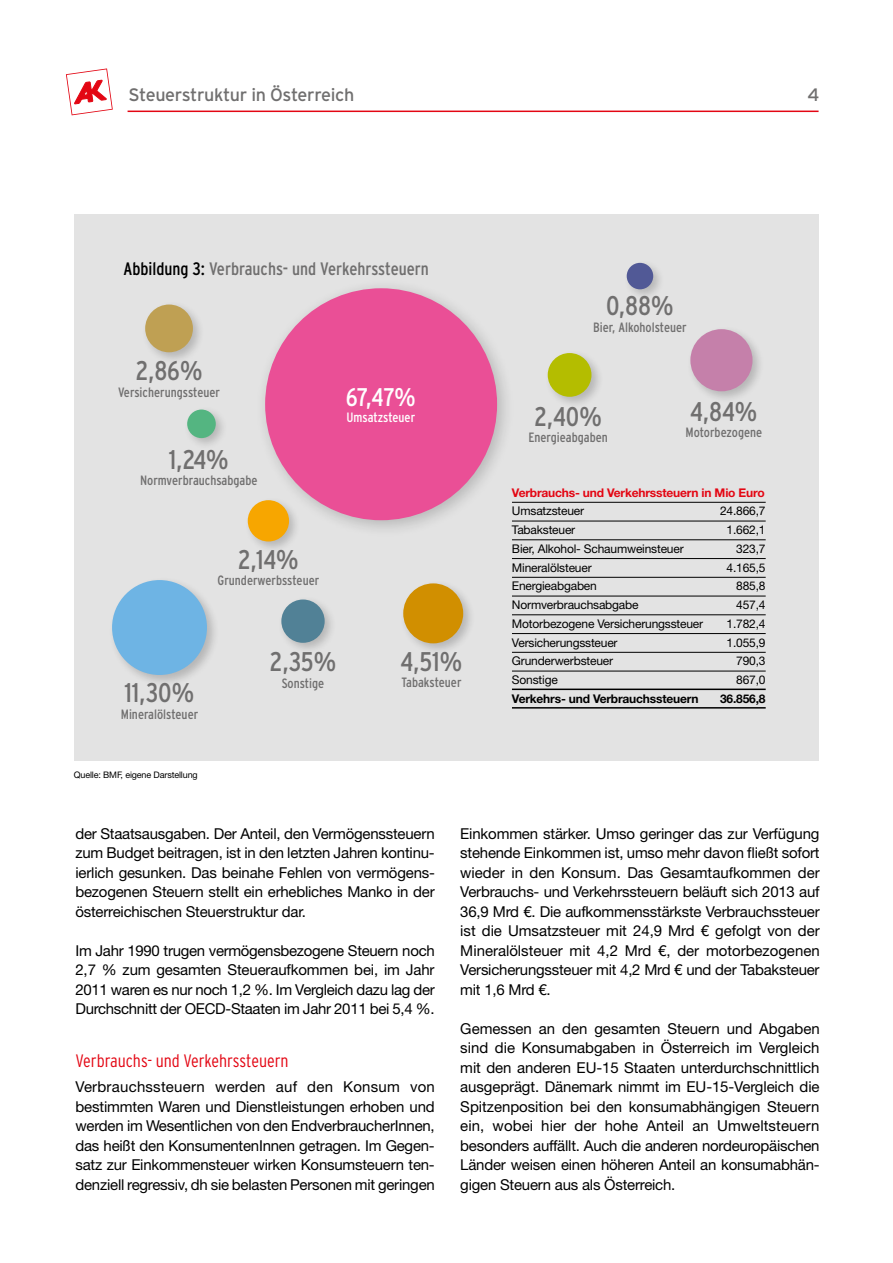
<style>
.page{position:relative;width:893px;height:1263px;background:#fff}
.page>*{position:absolute;margin:0;border:0;box-sizing:border-box;transform-origin:0 0}
.t1{font:condensed 27px "Interstate";color:#706f6f}
.t2{font:condensed 25.5px "Interstate";color:#fff}
.t3{font:condensed 18px "Interstate";color:#706f6f}
.t4{font:300 condensed 18px "Interstate";color:#e30613}
.t5{font:18px "Interstate";letter-spacing:-.02em;color:#706f6f}
.t6{font:15px/19.5px "Helvetica Neue LT Pro";letter-spacing:-.015em;color:#000;text-align:justify}
.t7{font:condensed 13.5px "Interstate";color:#706f6f}
.t8{font:condensed 13.5px "Interstate";color:#fff}
.t9{font:12px "Helvetica Neue LT Pro";letter-spacing:-.015em;color:#000}
.t10{font:700 12px "Helvetica Neue LT Pro";letter-spacing:-.015em;color:#e30613}
.t11{font:700 12px "Helvetica Neue LT Pro";letter-spacing:-.015em;color:#000}
.t12{font:9px "Helvetica Neue LT Pro";letter-spacing:-.015em;color:#000}
.s1{color:#000}
</style>
<div class="page">
<svg style="left:66px;top:68px;width:47px;height:47px"></svg>
<hr style="left:128px;top:111px;width:691px;height:1px;background:#e30613">
<div style="left:74px;top:215px;width:745px;height:546px;background:#e3e3e3"></div>
<hr style="left:512px;top:502px;width:254px;height:1px;background:#000">
<hr style="left:512px;top:521px;width:254px;height:1px;background:#000">
<hr style="left:512px;top:539px;width:254px;height:1px;background:#000">
<hr style="left:512px;top:558px;width:254px;height:1px;background:#000">
<hr style="left:512px;top:577px;width:254px;height:1px;background:#000">
<hr style="left:512px;top:596px;width:254px;height:1px;background:#000">
<hr style="left:512px;top:614px;width:254px;height:1px;background:#000">
<hr style="left:512px;top:633px;width:254px;height:1px;background:#000">
<hr style="left:512px;top:652px;width:254px;height:1px;background:#000">
<hr style="left:512px;top:671px;width:254px;height:1px;background:#000">
<hr style="left:512px;top:688px;width:254px;height:2px;background:#000">
<hr style="left:512px;top:707px;width:254px;height:2px;background:#000">
<div style="left:255px;top:278px;width:260px;height:260px;background:#000;opacity:.2"></div>
<div style="left:265px;top:288px;width:232px;height:232px;background:#ea4f96;border-radius:116px"></div>
<div style="left:399px;top:579px;width:76px;height:76px;background:#000;opacity:.2"></div>
<div style="left:403px;top:583px;width:60px;height:60px;background:#d18f00;border-radius:30px"></div>
<div style="left:623px;top:259px;width:42px;height:42px;background:#000;opacity:.2"></div>
<div style="left:627px;top:263px;width:26px;height:26px;background:#515996;border-radius:13px"></div>
<div style="left:108px;top:576px;width:111px;height:111px;background:#000;opacity:.2"></div>
<div style="left:112px;top:580px;width:95px;height:95px;background:#6eb4e4;border-radius:47px"></div>
<div style="left:544px;top:350px;width:60px;height:59px;background:#000;opacity:.2"></div>
<div style="left:548px;top:353px;width:43px;height:44px;background:#b4bd00;border-radius:22px"></div>
<div style="left:184px;top:406px;width:44px;height:44px;background:#000;opacity:.2"></div>
<div style="left:187px;top:409px;width:29px;height:29px;background:#54b581;border-radius:14px"></div>
<div style="left:686px;top:325px;width:79px;height:78px;background:#000;opacity:.2"></div>
<div style="left:690px;top:329px;width:62px;height:62px;background:#c580aa;border-radius:31px"></div>
<div style="left:142px;top:301px;width:63px;height:63px;background:#000;opacity:.2"></div>
<div style="left:145px;top:305px;width:48px;height:47px;background:#bfa053;border-radius:24px"></div>
<div style="left:244px;top:497px;width:57px;height:57px;background:#000;opacity:.2"></div>
<div style="left:248px;top:500px;width:41px;height:41px;background:#f7a600;border-radius:21px"></div>
<div style="left:278px;top:596px;width:59px;height:59px;background:#000;opacity:.2"></div>
<div style="left:281px;top:599px;width:44px;height:44px;background:#518196;border-radius:22px"></div>
<p class="t5" style="left:129px;top:84px;width:227px">Steuerstruktur in Österreich</p>
<p class="t5" style="left:808px;top:84px;width:14px">4</p>
<p class="t3" style="left:124px;top:258px;width:307px"><span class="s1">Abbildung 3:</span> Verbrauchs- und Verkehrssteuern</p>
<h1 class="t1" style="left:135px;top:356px;width:69px">2,86%</h1>
<p class="t7" style="left:118px;top:384px;width:103px">Versicherungssteuer</p>
<h1 class="t1" style="left:169px;top:444px;width:62px">1,24%</h1>
<p class="t7" style="left:140px;top:473px;width:119px">Normverbrauchsabgabe</p>
<h1 class="t1" style="left:238px;top:544px;width:63px">2,14%</h1>
<p class="t7" style="left:217px;top:573px;width:103px">Grunderwerbssteuer</p>
<h2 class="t2" style="left:346px;top:382px;width:72px">67,47%</h2>
<p class="t8" style="left:346px;top:410px;width:70px">Umsatzsteuer</p>
<h1 class="t1" style="left:124px;top:677px;width:72px">11,30%</h1>
<p class="t7" style="left:121px;top:706px;width:79px">Mineralölsteuer</p>
<p class="t12" style="left:74px;top:769px;width:125px">Quelle: BMF, eigene Darstellung</p>
<h1 class="t1" style="left:270px;top:646px;width:68px">2,35%</h1>
<p class="t7" style="left:282px;top:675px;width:44px">Sonstige</p>
<h1 class="t1" style="left:401px;top:646px;width:63px">4,51%</h1>
<p class="t7" style="left:402px;top:675px;width:61px">Tabaksteuer</p>
<h1 class="t1" style="left:606px;top:290px;width:69px">0,88%</h1>
<p class="t7" style="left:593px;top:319px;width:95px">Bier, Alkoholsteuer</p>
<h1 class="t1" style="left:534px;top:401px;width:70px">2,40%</h1>
<p class="t7" style="left:528px;top:430px;width:81px">Energieabgaben</p>
<h1 class="t1" style="left:690px;top:396px;width:69px">4,84%</h1>
<p class="t7" style="left:685px;top:425px;width:78px">Motorbezogene</p>
<p class="t10" style="left:512px;top:485px;width:254px">Verbrauchs- und Verkehrssteuern in Mio Euro</p>
<p class="t9" style="left:512px;top:504px;width:74px">Umsatzsteuer</p>
<p class="t9" style="left:720px;top:504px;width:47px">24.866,7</p>
<p class="t9" style="left:512px;top:522px;width:65px">Tabaksteuer</p>
<p class="t9" style="left:726px;top:522px;width:40px">1.662,1</p>
<p class="t9" style="left:512px;top:541px;width:173px">Bier, Alkohol- Schaumweinsteuer</p>
<p class="t9" style="left:736px;top:541px;width:31px">323,7</p>
<p class="t9" style="left:512px;top:560px;width:81px">Mineralölsteuer</p>
<p class="t9" style="left:726px;top:560px;width:40px">4.165,5</p>
<p class="t9" style="left:512px;top:579px;width:86px">Energieabgaben</p>
<p class="t9" style="left:736px;top:579px;width:31px">885,8</p>
<p class="t9" style="left:512px;top:597px;width:128px">Normverbrauchsabgabe</p>
<p class="t9" style="left:736px;top:597px;width:31px">457,4</p>
<p class="t9" style="left:512px;top:616px;width:193px">Motorbezogene Versicherungssteuer</p>
<p class="t9" style="left:726px;top:616px;width:40px">1.782,4</p>
<p class="t9" style="left:512px;top:635px;width:107px">Versicherungssteuer</p>
<p class="t9" style="left:726px;top:635px;width:40px">1.055,9</p>
<p class="t9" style="left:512px;top:654px;width:103px">Grunderwerbsteuer</p>
<p class="t9" style="left:736px;top:654px;width:31px">790,3</p>
<p class="t9" style="left:512px;top:672px;width:47px">Sonstige</p>
<p class="t9" style="left:736px;top:672px;width:31px">867,0</p>
<p class="t11" style="left:512px;top:691px;width:188px">Verkehrs- und Verbrauchssteuern</p>
<p class="t11" style="left:720px;top:691px;width:47px">36.856,8</p>
<p class="t6" style="left:75px;top:823px;width:361px">der Staatsausgaben. Der Anteil, den Vermögenssteuern zum Budget beitragen, ist in den letzten Jahren kontinu&shy;ierlich gesunken. Das beinahe Fehlen von vermögens&shy;bezogenen Steuern stellt ein erhebliches Manko in der österreichischen Steuerstruktur dar.</p>
<p class="t6" style="left:75px;top:940px;width:361px">Im Jahr 1990 trugen vermögensbezogene Steuern noch 2,7 % zum gesamten Steueraufkommen bei, im Jahr 2011 waren es nur noch 1,2 %. Im Vergleich dazu lag der Durchschnitt der OECD-Staaten im Jahr 2011 bei 5,4 %.</p>
<p class="t4" style="left:75px;top:1050px;width:215px">Verbrauchs- und Verkehrssteuern</p>
<p class="t6" style="left:75px;top:1077px;width:361px">Verbrauchssteuern werden auf den Konsum von bestimmten Waren und Dienstleistungen erhoben und werden im Wesentlichen von den EndverbraucherInnen, das heißt den KonsumentenInnen getragen. Im Gegen&shy;satz zur Einkommensteuer wirken Konsumsteuern ten&shy;denziell regressiv, dh sie belasten Personen mit geringen</p>
<p class="t6" style="left:460px;top:823px;width:361px">Einkommen stärker. Umso geringer das zur Verfügung stehende Einkommen ist, umso mehr davon fließt sofort wieder in den Konsum. Das Gesamtaufkommen der Verbrauchs- und Verkehrssteuern beläuft sich 2013 auf 36,9 Mrd €. Die aufkommensstärkste Verbrauchssteuer ist die Umsatzsteuer mit 24,9 Mrd € gefolgt von der Mineralölsteuer mit 4,2 Mrd €, der motorbezogenen Versicherungssteuer mit 4,2 Mrd € und der Tabaksteuer mit 1,6 Mrd €.</p>
<p class="t6" style="left:460px;top:1018px;width:361px">Gemessen an den gesamten Steuern und Abgaben sind die Konsumabgaben in Österreich im Vergleich mit den anderen EU-15 Staaten unterdurchschnittlich ausgeprägt. Dänemark nimmt im EU-15-Vergleich die Spitzenposition bei den konsumabhängigen Steuern ein, wobei hier der hohe Anteil an Umweltsteuern besonders auffällt. Auch die anderen nordeuropäischen Länder weisen einen höheren Anteil an konsumabhän&shy;gigen Steuern aus als Österreich.</p>
</div>
